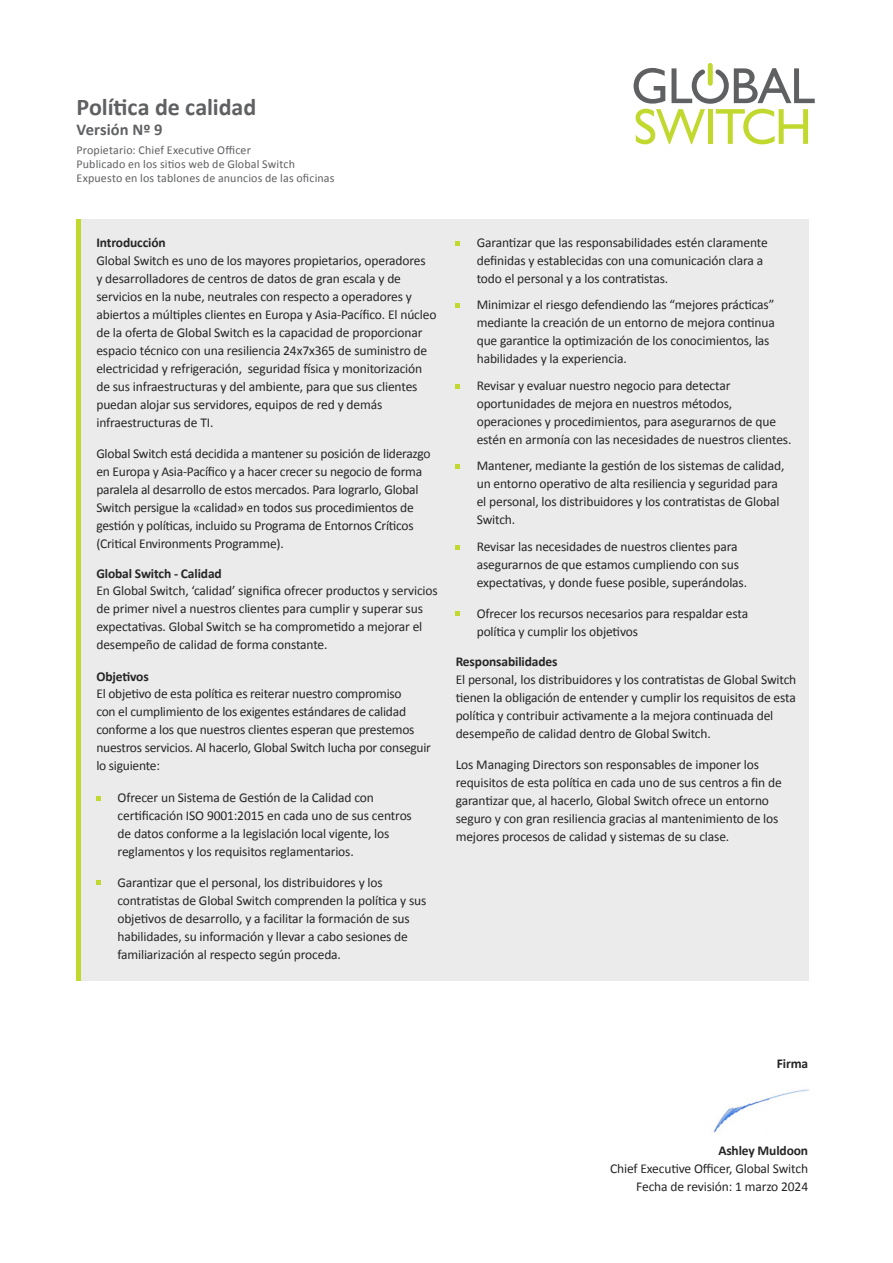
<style>
.page{position:relative;width:893px;height:1263px;background:#fff}
.page>*{position:absolute;margin:0;border:0;box-sizing:border-box;transform-origin:0 0}
.t1{font:700 24px "Calibri";letter-spacing:-.005em;color:#5f6062}
.t2{font:700 16.5px "Calibri";color:#5f6062}
.t3{font:13.5px/18px "Calibri";letter-spacing:-.01em;color:#262626}
.t4{font:700 13.5px "Calibri";letter-spacing:-.01em;color:#262626}
.t5{font:12px "Calibri";letter-spacing:.01em;color:#5f6062}
.s1{font-weight:700}
</style>
<div class="page">
<div style="left:81px;top:219px;width:727px;height:762px;background:#ebebeb"></div>
<hr style="left:77px;top:219px;width:4px;height:762px;background:#c1d82f">
<svg style="left:96px;top:796px;width:5px;height:4px"></svg>
<svg style="left:96px;top:881px;width:5px;height:4px"></svg>
<svg style="left:456px;top:241px;width:4px;height:4px"></svg>
<svg style="left:456px;top:303px;width:4px;height:5px"></svg>
<svg style="left:456px;top:384px;width:4px;height:4px"></svg>
<svg style="left:456px;top:464px;width:4px;height:5px"></svg>
<svg style="left:456px;top:545px;width:4px;height:4px"></svg>
<svg style="left:456px;top:612px;width:4px;height:4px"></svg>
<svg style="left:634px;top:63px;width:181px;height:81px"></svg>
<img style="left:714px;top:1088px;width:95px;height:45px">
<p class="t1" style="left:77px;top:92px;width:181px">Política de calidad</p>
<p class="t2" style="left:77px;top:119px;width:88px">Versión Nº 9</p>
<p class="t5" style="left:77px;top:142px;width:176px">Propietario: Chief Executive Officer</p>
<p class="t5" style="left:77px;top:157px;width:220px">Publicado en los sitios web de Global Switch</p>
<p class="t5" style="left:77px;top:171px;width:259px">Expuesto en los tablones de anuncios de las oficinas</p>
<p class="t4" style="left:96px;top:234px;width:71px">Introducción</p>
<p class="t3" style="left:96px;top:251px;width:342px">Global Switch es uno de los mayores propietarios, operadores<br>y desarrolladores de centros de datos de gran escala y de servicios en la nube, neutrales con respecto a operadores y abiertos a múltiples clientes en Europa y Asia-Pacífico. El núcleo de la oferta de Global Switch es la capacidad de proporcionar espacio técnico con una resiliencia 24x7x365 de suministro de electricidad y refrigeración, seguridad física y monitorización de sus infraestructuras y del ambiente, para que sus clientes puedan alojar sus servidores, equipos de red y demás infraestructuras de TI.</p>
<p class="t3" style="left:96px;top:443px;width:336px">Global Switch está decidida a mantener su posición de liderazgo en Europa y Asia-Pacífico y a hacer crecer su negocio de forma paralela al desarrollo de estos mercados. Para lograrlo, Global Switch persigue la «calidad» en todos sus procedimientos de gestión y políticas, incluido su Programa de Entornos Críticos (Critical Environments Programme).</p>
<p class="t3" style="left:96px;top:565px;width:343px;line-height:16.5px"><span class="s1">Global Switch - Calidad<br></span>En Global Switch, ‘calidad’ significa ofrecer productos y servicios</p>
<p class="t3" style="left:96px;top:599px;width:328px;text-align:justify">de primer nivel a nuestros clientes para cumplir y superar sus expectativas. Global Switch se ha comprometido a mejorar el desempeño de calidad de forma constante.</p>
<p class="t3" style="left:96px;top:668px;width:307px;line-height:16.5px"><span class="s1">Objetivos<br></span>El objetivo de esta política es reiterar nuestro compromiso</p>
<p class="t3" style="left:96px;top:701px;width:336px">con el cumplimiento de los exigentes estándares de calidad conforme a los que nuestros clientes esperan que prestemos nuestros servicios. Al hacerlo, Global Switch lucha por conseguir lo siguiente:</p>
<p class="t3" style="left:118px;top:788px;width:296px">Ofrecer un Sistema de Gestión de la Calidad con certificación ISO 9001:2015 en cada uno de sus centros de datos conforme a la legislación local vigente, los reglamentos y los requisitos reglamentarios.</p>
<p class="t3" style="left:117px;top:872px;width:310px">Garantizar que el personal, los distribuidores y los contratistas de Global Switch comprenden la política y sus objetivos de desarrollo, y a facilitar la formación de sus habilidades, su información y llevar a cabo sesiones de familiarización al respecto según proceda.</p>
<p class="t3" style="left:477px;top:233px;width:293px">Garantizar que las responsabilidades estén claramente definidas y establecidas con una comunicación clara a todo el personal y a los contratistas.</p>
<p class="t3" style="left:477px;top:295px;width:300px">Minimizar el riesgo defendiendo las “mejores prácticas” mediante la creación de un entorno de mejora continua que garantice la optimización de los conocimientos, las habilidades y la experiencia.</p>
<p class="t3" style="left:477px;top:376px;width:316px">Revisar y evaluar nuestro negocio para detectar oportunidades de mejora en nuestros métodos, operaciones y procedimientos, para asegurarnos de que estén en armonía con las necesidades de nuestros clientes.</p>
<p class="t3" style="left:477px;top:456px;width:309px">Mantener, mediante la gestión de los sistemas de calidad, un entorno operativo de alta resiliencia y seguridad para el personal, los distribuidores y los contratistas de Global Switch.</p>
<p class="t3" style="left:477px;top:537px;width:272px">Revisar las necesidades de nuestros clientes para asegurarnos de que estamos cumpliendo con sus expectativas, y donde fuese posible, superándolas.</p>
<p class="t3" style="left:477px;top:603px;width:273px">Ofrecer los recursos necesarios para respaldar esta política y cumplir los objetivos</p>
<p class="t3" style="left:456px;top:652px;width:342px"><span class="s1">Responsabilidades<br></span>El personal, los distribuidores y los contratistas de Global Switch tienen la obligación de entender y cumplir los requisitos de esta política y contribuir activamente a la mejora continuada del desempeño de calidad dentro de Global Switch.</p>
<p class="t3" style="left:456px;top:755px;width:328px">Los Managing Directors son responsables de imponer los requisitos de esta política en cada uno de sus centros a fin de garantizar que, al hacerlo, Global Switch ofrece un entorno seguro y con gran resiliencia gracias al mantenimiento de los mejores procesos de calidad y sistemas de su clase.</p>
<p class="t4" style="left:777px;top:1055px;width:33px">Firma</p>
<p class="t3" style="left:610px;top:1141px;width:200px;text-align:right"><span class="s1">Ashley Muldoon<br></span>Chief Executive Officer, Global Switch</p>
<p class="t3" style="left:636px;top:1177px;width:173px">Fecha de revisión: 1 marzo 2024</p>
</div>
